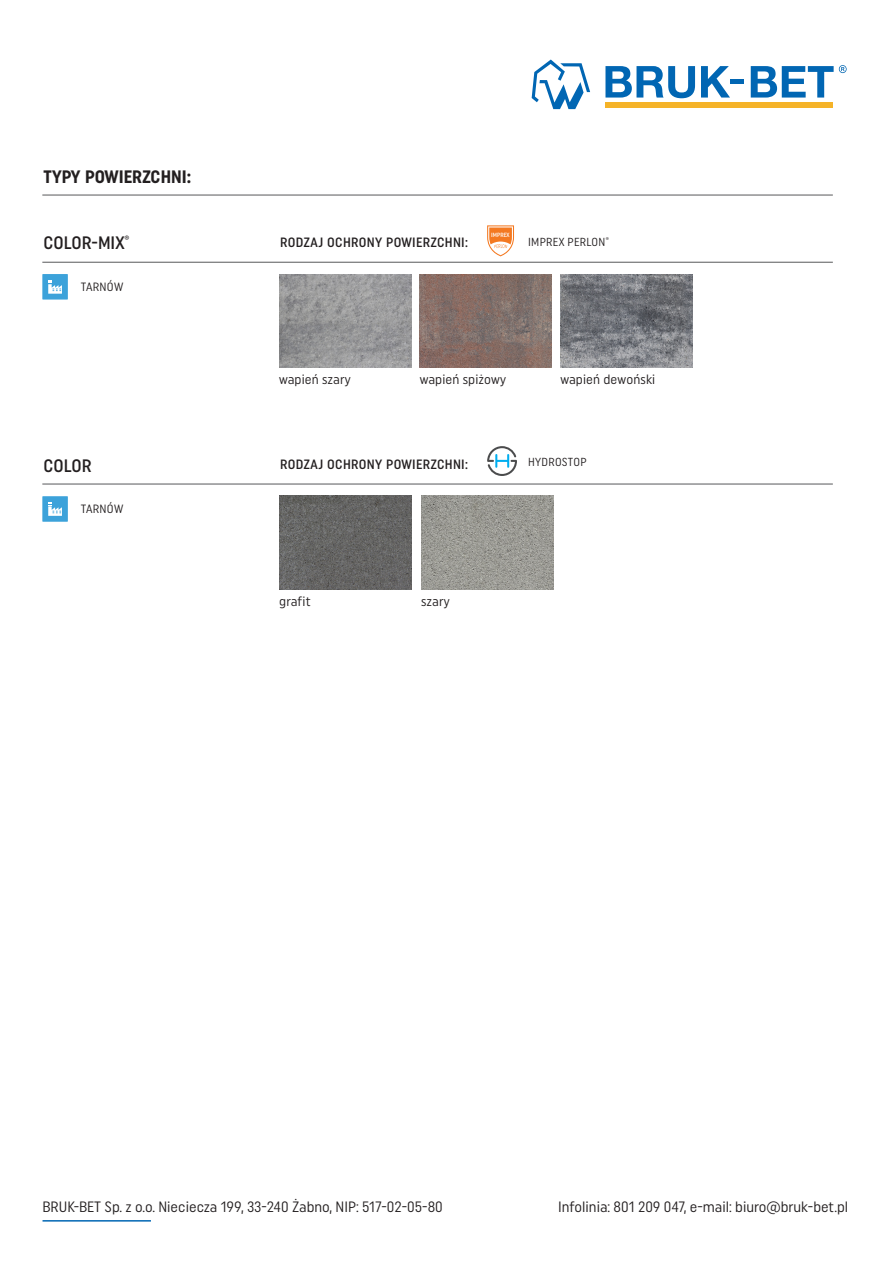
<style>
.page{position:relative;width:893px;height:1263px;background:#fff}
.page>*{position:absolute;margin:0;border:0;box-sizing:border-box;transform-origin:0 0}
._5_-_Typ_nawierzchni{font:700 18px "Uniform Condensed";color:#231f20}
._5_-_Typ_nawierzchni-2{font:500 18px "Uniform Condensed";color:#231f20}
.t1{font:15px "Uniform Condensed";color:#231f20}
.Naglowek{font:500 13.5px "Uniform Condensed";letter-spacing:.025em;color:#231f20}
._9_-_Wzornik_podpis{font:13.5px "Uniform Condensed";letter-spacing:.01em;color:#231f20}
.Naglowek-2{font:12px "Uniform Condensed";letter-spacing:.02em;color:#231f20}
.Naglowek-3{font:11.7px "Uniform Condensed";letter-spacing:.02em;color:#231f20}
.t2{font:500 6.15px "Uniform Condensed";color:#fff}
.t3{font:1.95px "Uniform Condensed";color:#f47921;scale:.95 1}
</style>
<div class="page">
<img style="left:279px;top:496px;width:132px;height:93px">
<img style="left:421px;top:496px;width:132px;height:93px">
<hr style="left:42px;top:262px;width:791px;height:1px;background:#57585a">
<hr style="left:42px;top:195px;width:791px;height:1px;background:#57585a">
<img style="left:420px;top:274px;width:132px;height:94px">
<img style="left:279px;top:274px;width:132px;height:94px">
<img style="left:560px;top:274px;width:132px;height:94px">
<hr style="left:42px;top:484px;width:791px;height:1px;background:#57585a">
<svg style="left:487px;top:446px;width:30px;height:30px"></svg>
<svg style="left:487px;top:225px;width:27px;height:31px"></svg>
<div style="left:605px;top:103px;width:228px;height:5px;background:#f5b328"></div>
<svg style="left:701px;top:66px;width:29px;height:32px"></svg>
<svg style="left:605px;top:66px;width:90px;height:32px"></svg>
<svg style="left:751px;top:65px;width:96px;height:33px"></svg>
<div style="left:731px;top:79px;width:13px;height:5px;background:#0166b3"></div>
<svg style="left:532px;top:60px;width:58px;height:49px"></svg>
<div style="left:42px;top:274px;width:26px;height:26px;background:#3ca2da"></div>
<svg style="left:48px;top:280px;width:14px;height:14px"></svg>
<div style="left:42px;top:496px;width:26px;height:26px;background:#3ca2da"></div>
<svg style="left:48px;top:502px;width:14px;height:14px"></svg>
<hr style="left:43px;top:1220px;width:108px;height:1px;background:#0066b3">
<p class="_5_-_Typ_nawierzchni" style="left:43px;top:166px;width:149px">TYPY POWIERZCHNI:</p>
<p class="_5_-_Typ_nawierzchni-2" style="left:43px;top:232px;width:88px">COLOR-MIX<sup>®</sup></p>
<p class="Naglowek-2" style="left:81px;top:279px;width:44px">TARNÓW</p>
<p class="_5_-_Typ_nawierzchni-2" style="left:43px;top:455px;width:50px">COLOR</p>
<p class="Naglowek-2" style="left:81px;top:502px;width:44px">TARNÓW</p>
<p class="Naglowek" style="left:280px;top:234px;width:189px">RODZAJ OCHRONY POWIERZCHNI:</p>
<p class="t2" style="left:491px;top:231px;width:20px">IMPREX</p>
<p class="t3" style="left:507px;top:245px;width:2px">®</p>
<p class="Naglowek-3" style="left:528px;top:234px;width:82px">IMPREX PERLON<sup>®</sup></p>
<p class="_9_-_Wzornik_podpis" style="left:279px;top:371px;width:73px">wapień szary</p>
<p class="_9_-_Wzornik_podpis" style="left:420px;top:371px;width:88px">wapień spiżowy</p>
<p class="_9_-_Wzornik_podpis" style="left:560px;top:371px;width:96px">wapień dewoński</p>
<p class="Naglowek" style="left:280px;top:456px;width:189px">RODZAJ OCHRONY POWIERZCHNI:</p>
<p class="Naglowek-3" style="left:528px;top:455px;width:60px">HYDROSTOP</p>
<p class="_9_-_Wzornik_podpis" style="left:279px;top:593px;width:33px">grafit</p>
<p class="_9_-_Wzornik_podpis" style="left:421px;top:593px;width:30px">szary</p>
<p class="t1" style="left:43px;top:1198px;width:402px">BRUK-BET Sp. z o.o. Nieciecza 199, 33-240 Żabno, NIP: 517-02-05-80</p>
<p class="t1" style="left:558px;top:1198px;width:292px">Infolinia: 801 209 047, e-mail: biuro@bruk-bet.pl</p>
</div>
